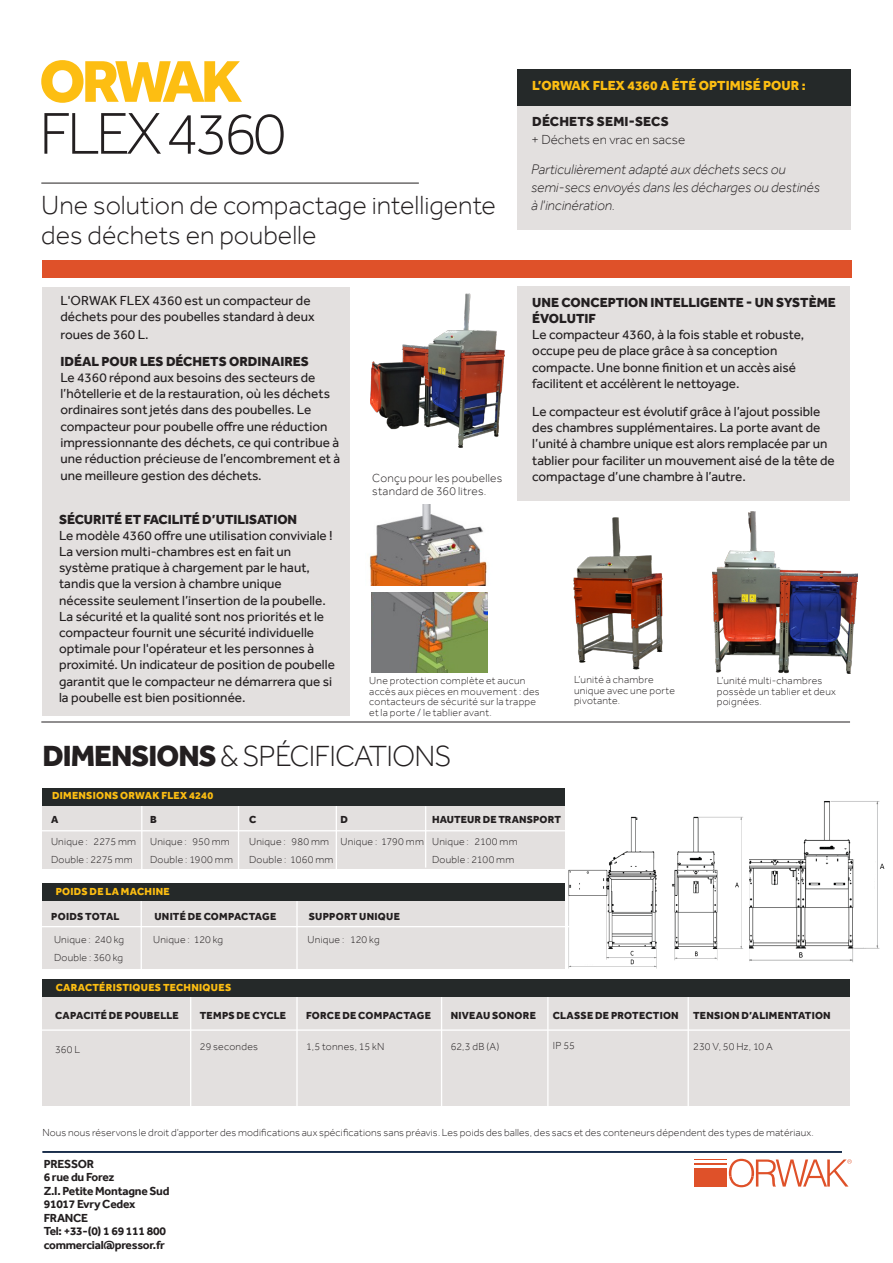
<style>
.page{position:relative;width:893px;height:1263px;background:#fff}
.page>*{position:absolute;margin:0;border:0;box-sizing:border-box;transform-origin:0 0}
.t1{font:300 60.9px "Effra";letter-spacing:-.065em;color:#231f20}
.t2{font:800 60.9px "Effra";letter-spacing:-.075em;color:#fdbe12}
.t3{font:300 30px "Effra";letter-spacing:-.03em;color:#231f20}
.t4{font:300 27px/30px "Effra";color:#231f20}
.t5{font:italic 300 14.25px/18px "Effra";color:#231f20}
.t6{font:13.5px/16.2px "Effra";color:#231f20}
.Box{font:800 13.5px/16.2px "Effra";color:#231f20}
.t7{font:800 13.5px "Effra";color:#fdbe12}
.Box-2{font:300 13.5px "Effra";color:#231f20}
.t8{font:700 12px/13.5px "Effra";letter-spacing:-.02em;color:#231f20}
.Tabb-asterix{font:300 12px/13.5px "Effra";letter-spacing:.02em;color:#231f20}
.Tabb-asterix-2{font:300 10.5px/10.5px "Effra";letter-spacing:.015em;color:#231f20}
.List_1{font:300 10.5px "Effra";letter-spacing:.025em;color:#231f20}
.List_1-2{font:800 10.5px "Effra";letter-spacing:.02em;color:#231f20}
.List_1-3{font:800 10.5px "Effra";letter-spacing:.025em;color:#fdbe12}
.Tabb-head{font:300 10.5px "Effra";letter-spacing:.015em;color:#231f20}
.Tabb-head-2{font:800 10.5px "Effra";letter-spacing:.025em;color:#231f20}
.s1{font-weight:800}
</style>
<div class="page">
<div style="left:694px;top:1177px;width:33px;height:9px;background:#df5129"></div>
<div style="left:694px;top:1172px;width:33px;height:5px;background:#df5129"></div>
<hr style="left:694px;top:1168px;width:33px;height:3px;background:#df5129">
<hr style="left:694px;top:1164px;width:33px;height:1px;background:#df5129">
<hr style="left:694px;top:1159px;width:33px;height:1px;background:#df5129">
<svg style="left:729px;top:1159px;width:123px;height:28px"></svg>
<img style="left:749px;top:801px;width:136px;height:162px">
<img style="left:568px;top:816px;width:175px;height:153px">
<img style="left:712px;top:511px;width:145px;height:163px">
<img style="left:573px;top:517px;width:90px;height:153px">
<img style="left:370px;top:293px;width:135px;height:155px">
<div style="left:43px;top:287px;width:307px;height:428px;background:#e3e0df"></div>
<div style="left:518px;top:287px;width:332px;height:214px;background:#e3e0df"></div>
<hr style="left:41px;top:183px;width:378px;height:1px;background:#231f20">
<hr style="left:41px;top:722px;width:809px;height:1px;background:#231f20">
<div style="left:517px;top:69px;width:333px;height:161px;background:#e3e0df"></div>
<div style="left:517px;top:69px;width:333px;height:36px;background:#252929"></div>
<div style="left:43px;top:260px;width:809px;height:17px;background:#df5129"></div>
<hr style="left:43px;top:1152px;width:799px;height:1px;background:#001737">
<div style="left:43px;top:901px;width:522px;height:67px;background:#e3e0df"></div>
<hr style="left:37px;top:926px;width:533px;height:1px;background:#fff">
<hr style="left:141px;top:872px;width:1px;height:99px;background:#fff">
<div style="left:43px;top:884px;width:522px;height:17px;background:#252929"></div>
<div style="left:43px;top:980px;width:807px;height:126px;background:#e3e0df"></div>
<hr style="left:190px;top:986px;width:1px;height:134px;background:#fff">
<hr style="left:296px;top:986px;width:2px;height:134px;background:#fff">
<hr style="left:441px;top:986px;width:1px;height:134px;background:#fff">
<hr style="left:547px;top:989px;width:2px;height:134px;background:#fff">
<hr style="left:688px;top:997px;width:1px;height:134px;background:#fff">
<hr style="left:32px;top:1029px;width:820px;height:2px;background:#fff">
<div style="left:43px;top:980px;width:807px;height:17px;background:#252929"></div>
<div style="left:43px;top:794px;width:522px;height:75px;background:#e3e0df"></div>
<hr style="left:37px;top:830px;width:533px;height:1px;background:#fff">
<hr style="left:141px;top:776px;width:1px;height:99px;background:#fff">
<hr style="left:238px;top:776px;width:1px;height:99px;background:#fff">
<hr style="left:336px;top:776px;width:1px;height:99px;background:#fff">
<div style="left:43px;top:788px;width:522px;height:17px;background:#252929"></div>
<hr style="left:425px;top:806px;width:1px;height:61px;background:#fff">
<hr style="left:296px;top:901px;width:2px;height:69px;background:#fff">
<img style="left:369px;top:505px;width:118px;height:80px">
<img style="left:372px;top:593px;width:116px;height:80px">
<p class="t2" style="left:39px;top:45px;width:205px">ORWAK</p>
<p class="t1" style="left:39px;top:97px;width:249px">FLEX 4360</p>
<p class="Box" style="left:532px;top:113px;width:138px">DÉCHETS SEMI-SECS</p>
<p class="t7" style="left:532px;top:77px;width:275px">L’ORWAK FLEX 4360 A ÉTÉ OPTIMISÉ POUR :</p>
<p class="Box-2" style="left:531px;top:131px;width:155px">+ Déchets en vrac en sacse</p>
<p class="t4" style="left:41px;top:189px;width:456px">Une solution de compactage intelligente des déchets en poubelle</p>
<p class="t6" style="left:60px;top:292px;width:256px">L'ORWAK FLEX 4360 est un compacteur de déchets pour des poubelles standard à deux</p>
<p class="t6" style="left:60px;top:326px;width:90px">roues de 360 L.</p>
<p class="Box" style="left:60px;top:353px;width:250px">IDÉAL POUR LES DÉCHETS ORDINAIRES</p>
<p class="t6" style="left:60px;top:369px;width:281px">Le 4360 répond aux besoins des secteurs de l’hôtellerie et de la restauration, où les déchets ordinaires sont jetés dans des poubelles. Le compacteur pour poubelle offre une réduction impressionnante des déchets, ce qui contribue à une réduction précieuse de l’encombrement et à une meilleure gestion des déchets.</p>
<p class="Tabb-asterix" style="left:372px;top:471px;width:132px">Conçu pour les poubelles standard de 360 litres.</p>
<p class="t5" style="left:531px;top:160px;width:291px">Particulièrement adapté aux déchets secs ou semi-secs envoyés dans les décharges ou destinés à l'incinération.</p>
<p class="Box" style="left:532px;top:294px;width:305px">UNE CONCEPTION INTELLIGENTE - UN SYSTÈME<br>ÉVOLUTIF</p>
<p class="t6" style="left:532px;top:326px;width:274px">Le compacteur 4360, à la fois stable et robuste, occupe peu de place grâce à sa conception compacte. Une bonne finition et un accès aisé facilitent et accélèrent le nettoyage.</p>
<p class="t6" style="left:532px;top:403px;width:304px">Le compacteur est évolutif grâce à l’ajout possible des chambres supplémentaires. La porte avant de l’unité à chambre unique est alors remplacée par un tablier pour faciliter un mouvement aisé de la tête de compactage d’une chambre à l’autre.</p>
<p class="Box" style="left:59px;top:511px;width:240px">SÉCURITÉ ET FACILITÉ D’UTILISATION</p>
<p class="t6" style="left:59px;top:527px;width:277px">Le modèle 4360 offre une utilisation conviviale !<br>La version multi-chambres est en fait un système pratique à chargement par le haut, tandis que la version à chambre unique nécessite seulement l’insertion de la poubelle.<br>La sécurité et la qualité sont nos priorités et le compacteur fournit une sécurité individuelle optimale pour l'opérateur et les personnes à proximité. Un indicateur de position de poubelle garantit que le compacteur ne démarrera que si la poubelle est bien positionnée.</p>
<p class="Tabb-asterix-2" style="left:369px;top:675px;width:172px">Une protection complète et aucun accès aux pièces en mouvement : des contacteurs de sécurité sur la trappe et la porte / le tablier avant.</p>
<p class="Tabb-asterix-2" style="left:574px;top:674px;width:102px">L’unité à chambre unique avec une porte pivotante.</p>
<p class="t3" style="left:42px;top:738px;width:411px"><span class="s1">DIMENSIONS</span> &amp; SPÉCIFICATIONS</p>
<p class="List_1-3" style="left:52px;top:789px;width:163px">DIMENSIONS ORWAK FLEX 4240</p>
<p class="List_1-2" style="left:51px;top:813px;width:9px">A</p>
<p class="List_1-2" style="left:150px;top:813px;width:8px">B</p>
<p class="List_1-2" style="left:249px;top:813px;width:9px">C</p>
<p class="List_1-2" style="left:341px;top:813px;width:9px">D</p>
<p class="List_1-2" style="left:432px;top:813px;width:130px">HAUTEUR DE TRANSPORT</p>
<p class="List_1" style="left:51px;top:835px;width:87px">Unique : 2275 mm</p>
<p class="List_1" style="left:150px;top:835px;width:81px">Unique : 950 mm</p>
<p class="List_1" style="left:249px;top:835px;width:270px">Unique : 980 mm Unique : 1790 mm Unique : 2100 mm</p>
<p class="List_1" style="left:51px;top:853px;width:83px">Double : 2275 mm</p>
<p class="List_1" style="left:150px;top:853px;width:84px">Double : 1900 mm</p>
<p class="List_1" style="left:249px;top:853px;width:86px">Double : 1060 mm</p>
<p class="List_1" style="left:432px;top:853px;width:84px">Double : 2100 mm</p>
<p class="List_1-3" style="left:56px;top:885px;width:115px">POIDS DE LA MACHINE</p>
<p class="List_1-2" style="left:51px;top:910px;width:70px">POIDS TOTAL</p>
<p class="List_1-2" style="left:154px;top:910px;width:123px">UNITÉ DE COMPACTAGE</p>
<p class="List_1-2" style="left:309px;top:910px;width:93px">SUPPORT UNIQUE</p>
<p class="List_1" style="left:54px;top:933px;width:72px">Unique : 240 kg</p>
<p class="List_1" style="left:153px;top:933px;width:72px">Unique : 120 kg</p>
<p class="List_1" style="left:308px;top:933px;width:74px">Unique : 120 kg</p>
<p class="List_1" style="left:54px;top:951px;width:71px">Double : 360 kg</p>
<p class="List_1-3" style="left:56px;top:981px;width:177px">CARACTÉRISTIQUES TECHNIQUES</p>
<p class="List_1-2" style="left:55px;top:1009px;width:125px">CAPACITÉ DE POUBELLE</p>
<p class="Tabb-head" style="left:55px;top:1043px;width:27px">360 L</p>
<p class="List_1-2" style="left:200px;top:1009px;width:88px">TEMPS DE CYCLE</p>
<p class="Tabb-head" style="left:200px;top:1040px;width:60px">29 secondes</p>
<p class="List_1-2" style="left:306px;top:1009px;width:126px">FORCE DE COMPACTAGE</p>
<p class="Tabb-head" style="left:306px;top:1040px;width:80px">1,5 tonnes, 15 kN</p>
<p class="List_1-2" style="left:451px;top:1009px;width:87px">NIVEAU SONORE</p>
<p class="Tabb-head" style="left:451px;top:1040px;width:50px">62,3 dB (A)</p>
<p class="Tabb-head-2" style="left:553px;top:1009px;width:127px">CLASSE DE PROTECTION</p>
<p class="Tabb-head" style="left:553px;top:1039px;width:23px">IP 55</p>
<p class="Tabb-asterix-2" style="left:717px;top:675px;width:121px">L’unité multi-chambres possède un tablier et deux poignées.</p>
<p class="List_1-2" style="left:693px;top:1010px;width:139px">TENSION D’ALIMENTATION</p>
<p class="Tabb-head" style="left:693px;top:1041px;width:81px">230 V, 50 Hz, 10 A</p>
<p class="Tabb-asterix-2" style="left:42px;top:1127px;width:773px">Nous nous réservons le droit d’apporter des modifications aux spécifications sans préavis. Les poids des balles, des sacs et des conteneurs dépendent des types de matériaux.</p>
<p class="t8" style="left:44px;top:1157px;width:72px">PRESSOR<br>6 rue du Forez</p>
<p class="t8" style="left:44px;top:1184px;width:127px">Z.I. Petite Montagne Sud</p>
<p class="t8" style="left:44px;top:1197px;width:93px">91017 Evry Cedex<br>FRANCE</p>
<p class="t8" style="left:44px;top:1224px;width:124px">Tel: +33-(0) 1 69 111 800</p>
<p class="t8" style="left:44px;top:1238px;width:123px">commercial@pressor.fr</p>
</div>
